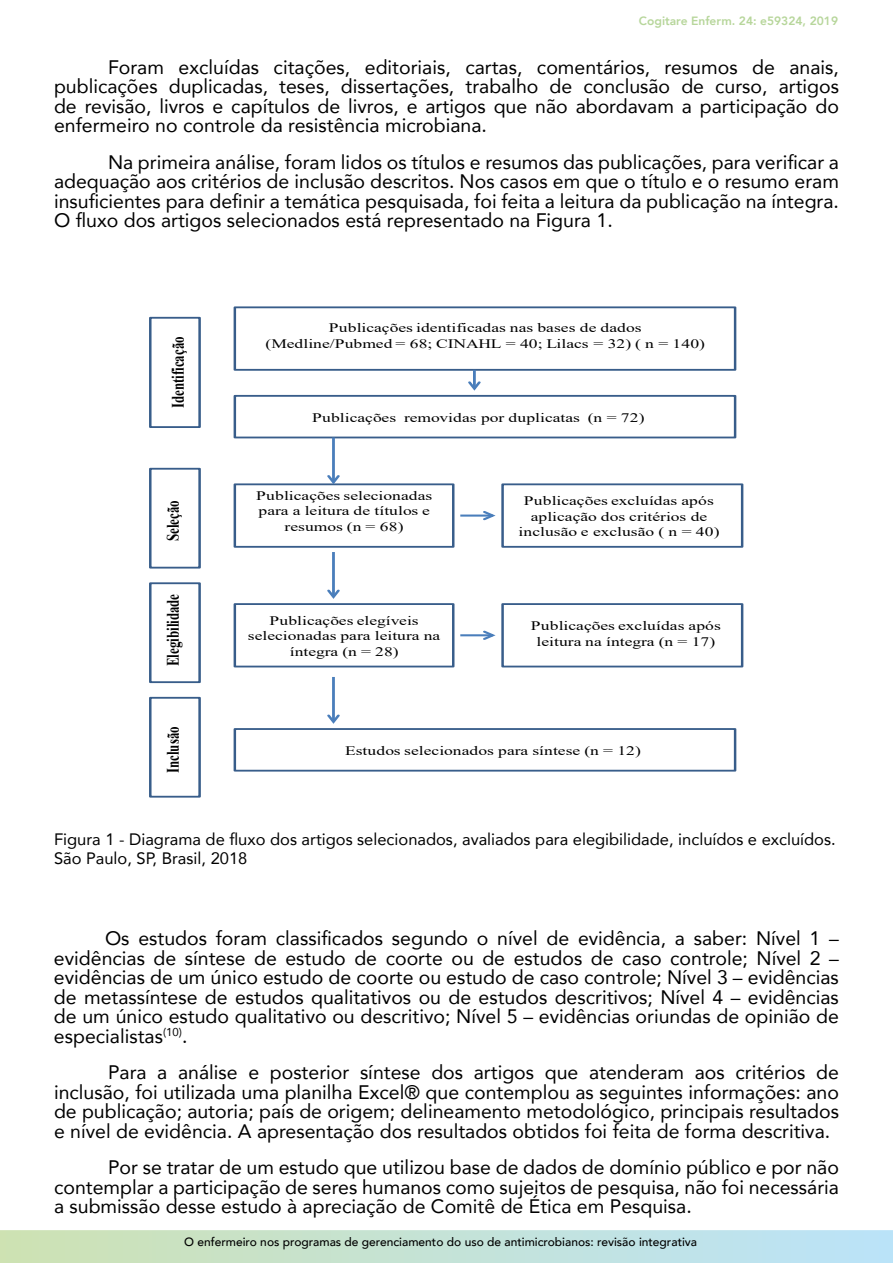
<style>
.page{position:relative;width:893px;height:1263px;background:#fff}
.page>*{position:absolute;margin:0;border:0;box-sizing:border-box;transform-origin:0 0}
.t1{font:19.5px/19.5px "Avenir";color:#000;text-align:justify}
.t2{font:700 17.55px "Times New Roman";color:#000;scale:.74 1}
.t3{font:16.5px/18.8px "Avenir";color:#000}
.t4{font:12.9px/15.5px "Times New Roman";color:#000;text-align:center;scale:1.35 1}
.t5{font:500 12px "Avenir";color:#000}
.t6{font:800 12px "Avenir";color:#b7d69b}
</style>
<div class="page">
<svg style="left:0;top:1230px;width:893px;height:33px"></svg>
<div style="left:234px;top:306px;width:502px;height:65px;background:#fff;border:2px solid #385d8a"></div>
<div style="left:234px;top:395px;width:502px;height:44px;background:#fff;border:2px solid #385d8a"></div>
<div style="left:234px;top:483px;width:220px;height:65px;background:#fff;border:2px solid #385d8a"></div>
<div style="left:234px;top:728px;width:502px;height:44px;background:#fff;border:2px solid #385d8a"></div>
<div style="left:501px;top:483px;width:242px;height:65px;background:#fff;border:2px solid #385d8a"></div>
<div style="left:234px;top:603px;width:220px;height:65px;background:#fff;border:2px solid #385d8a"></div>
<div style="left:501px;top:603px;width:242px;height:65px;background:#fff;border:2px solid #385d8a"></div>
<div style="left:149px;top:317px;width:52px;height:111px;background:#fff;border:2px solid #385d8a"></div>
<div style="left:149px;top:468px;width:52px;height:101px;background:#fff;border:2px solid #385d8a"></div>
<div style="left:149px;top:582px;width:52px;height:101px;background:#fff;border:2px solid #385d8a"></div>
<div style="left:149px;top:697px;width:52px;height:101px;background:#fff;border:2px solid #385d8a"></div>
<hr style="left:332px;top:437px;width:3px;height:45px;background:#4a7ebb">
<svg style="left:325px;top:473px;width:17px;height:13px"></svg>
<hr style="left:332px;top:552px;width:3px;height:45px;background:#4a7ebb">
<svg style="left:327px;top:588px;width:13px;height:11px"></svg>
<hr style="left:332px;top:677px;width:3px;height:45px;background:#4a7ebb">
<svg style="left:327px;top:713px;width:13px;height:11px"></svg>
<hr style="left:460px;top:634px;width:33px;height:2px;background:#4a7ebb">
<svg style="left:481px;top:630px;width:15px;height:10px"></svg>
<hr style="left:460px;top:514px;width:33px;height:3px;background:#4a7ebb">
<svg style="left:481px;top:511px;width:15px;height:10px"></svg>
<hr style="left:473px;top:370px;width:3px;height:19px;background:#4a7ebb">
<svg style="left:468px;top:380px;width:13px;height:11px"></svg>
<p class="t6" style="left:639px;top:12px;width:201px">Cogitare Enferm. 24: e59324, 2019</p>
<p class="t1" style="left:54px;top:56px;width:786px;text-indent:54px">Foram excluídas citações, editoriais, cartas, comentários, resumos de anais, publicações duplicadas, teses, dissertações, trabalho de conclusão de curso, artigos de revisão, livros e capítulos de livros, e artigos que não abordavam a participação do enfermeiro no controle da resistência microbiana.</p>
<p class="t1" style="left:54px;top:151px;width:786px;text-indent:54px">Na primeira análise, foram lidos os títulos e resumos das publicações, para verificar a adequação aos critérios de inclusão descritos. Nos casos em que o título e o resumo eram insuficientes para definir a temática pesquisada, foi feita a leitura da publicação na íntegra.<br>O fluxo dos artigos selecionados está representado na Figura 1.</p>
<p class="t2" style="left:165px;top:408px;width:99px;rotate:-90deg">Identificação</p>
<p class="t2" style="left:160px;top:541px;width:57px;rotate:-90deg">Seleção</p>
<p class="t2" style="left:160px;top:666px;width:99px;rotate:-90deg">Elegibilidade</p>
<p class="t2" style="left:160px;top:773px;width:65px;rotate:-90deg">Inclusão</p>
<p class="t4" style="left:266px;top:320px;width:327px">Publicações identificadas nas bases de dados (Medline/Pubmed = 68; CINAHL = 40; Lilacs = 32) ( n = 140)</p>
<p class="t4" style="left:312px;top:410px;width:248px">Publicações removidas por duplicatas (n = 72)</p>
<p class="t4" style="left:256px;top:488px;width:132px">Publicações selecionadas para a leitura de títulos e resumos (n = 68)</p>
<p class="t4" style="left:519px;top:493px;width:150px">Publicações excluídas após aplicação dos critérios de inclusão e exclusão ( n = 40)</p>
<p class="t4" style="left:248px;top:613px;width:144px">Publicações elegíveis selecionadas para leitura na íntegra (n = 28)</p>
<p class="t4" style="left:531px;top:618px;width:142px">Publicações excluídas após leitura na íntegra (n = 17)</p>
<p class="t4" style="left:345px;top:743px;width:221px">Estudos selecionados para síntese (n = 12)</p>
<p class="t3" style="left:54px;top:829px;width:783px">Figura 1 - Diagrama de fluxo dos artigos selecionados, avaliados para elegibilidade, incluídos e excluídos.<br>São Paulo, SP, Brasil, 2018</p>
<p class="t1" style="left:54px;top:928px;width:786px;text-indent:51px">Os estudos foram classificados segundo o nível de evidência, a saber: Nível 1 – evidências de síntese de estudo de coorte ou de estudos de caso controle; Nível 2 – evidências de um único estudo de coorte ou estudo de caso controle; Nível 3 – evidências de metassíntese de estudos qualitativos ou de estudos descritivos; Nível 4 – evidências de um único estudo qualitativo ou descritivo; Nível 5 – evidências oriundas de opinião de especialistas<sup>(10)</sup>.</p>
<p class="t1" style="left:54px;top:1062px;width:786px;text-indent:54px">Para a análise e posterior síntese dos artigos que atenderam aos critérios de inclusão, foi utilizada uma planilha Excel® que contemplou as seguintes informações: ano de publicação; autoria; país de origem; delineamento metodológico, principais resultados e nível de evidência. A apresentação dos resultados obtidos foi feita de forma descritiva.</p>
<p class="t1" style="left:54px;top:1157px;width:786px;text-indent:54px">Por se tratar de um estudo que utilizou base de dados de domínio público e por não contemplar a participação de seres humanos como sujeitos de pesquisa, não foi necessária a submissão desse estudo à apreciação de Comitê de Ética em Pesquisa.</p>
<p class="t5" style="left:184px;top:1232px;width:515px">O enfermeiro nos programas de gerenciamento do uso de antimicrobianos: revisão integrativa</p>
</div>
